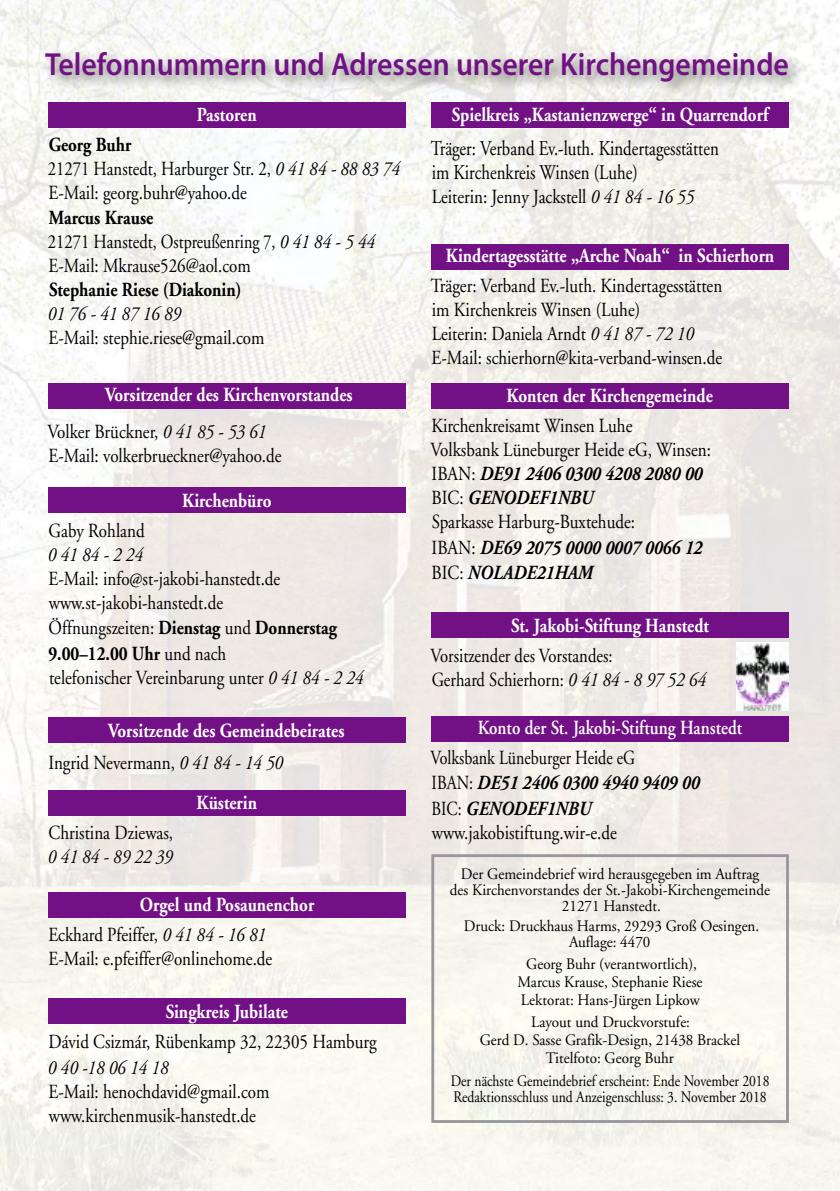
<style>
.page{position:relative;width:840px;height:1191px;background:#fff}
.page>*{position:absolute;margin:0;border:0;box-sizing:border-box;transform-origin:0 0}
.t1{font:600 32px "Myriad Pro";color:#701184;scale:.93 1}
.t2{font:21px/24px "Adobe Garamond LT";color:#000;scale:.8 1}
.t3{font:20px/24.6px "Adobe Garamond LT";color:#000;scale:.85 1}
.t4{font:700 20px/36px "Adobe Garamond LT";color:#fff;scale:.85 1}
.t5{font:20px/24px "Adobe Garamond LT";color:#000;scale:.83 1}
.t6{font:20px/25px "Adobe Garamond LT";color:#000;scale:.8 1}
.t7{font:italic 20px "Adobe Garamond LT";color:#000;scale:.85 1}
.t8{font:600 20px "Adobe Garamond LT";color:#fff;scale:.85 1}
.t9{font:700 20px "Adobe Garamond LT";color:#000;scale:.85 1}
.t10{font:16px/18px "Adobe Garamond LT";color:#000;text-align:center;scale:.94 1}
.t11{font:16px/16px "Adobe Garamond LT";color:#000;scale:.85 1}
.s1{font-weight:700}
.s2{font-style:italic}
.s3{font-weight:400;color:#000}
.s4{font-weight:400;font-style:italic;color:#000}
.s5{font-weight:700;font-style:italic}
</style>
<div class="page">
<img style="left:0;top:0;width:839px;height:1191px">
<div style="left:48px;top:487px;width:357px;height:26px;background:#721085"></div>
<div style="left:48px;top:383px;width:357px;height:25px;background:#721085"></div>
<div style="left:48px;top:790px;width:357px;height:26px;background:#721085"></div>
<div style="left:48px;top:892px;width:357px;height:26px;background:#721085"></div>
<div style="left:48px;top:998px;width:357px;height:26px;background:#721085"></div>
<div style="left:431px;top:102px;width:357px;height:26px;background:#721085"></div>
<div style="left:431px;top:716px;width:357px;height:25px;background:#721085"></div>
<div style="left:431px;top:244px;width:357px;height:25px;background:#721085"></div>
<div style="left:431px;top:383px;width:357px;height:25px;background:#721085"></div>
<div style="left:431px;top:612px;width:357px;height:26px;background:#721085"></div>
<div style="left:48px;top:102px;width:357px;height:26px;background:#721085"></div>
<div style="left:431px;top:854px;width:357px;height:269px;border:3px solid #98989c"></div>
<div style="left:48px;top:717px;width:357px;height:25px;background:#721085"></div>
<img style="left:736px;top:642px;width:51px;height:68px">
<div style="left:39px;top:46px;width:764px;height:51px;background:#000;opacity:.45"></div>
<h1 class="t1" style="left:45px;top:44px;width:801px">Telefonnummern und Adressen unserer Kirchengemeinde</h1>
<p class="t4" style="left:197px;top:97px;width:72px">Pastoren</p>
<p class="t5" style="left:48px;top:133px;width:425px"><span class="s1">Georg Buhr<br></span>21271 Hanstedt, Harburger Str. 2, <span class="s2">0 41 84 - 88 83 74<br></span>E-Mail: georg.buhr@yahoo.de</p>
<p class="t5" style="left:48px;top:205px;width:395px"><span class="s1">Marcus Krause<br></span>21271 Hanstedt, Ostpreußenring 7, <span class="s2">0 41 84 - 5 44<br></span>E-Mail: Mkrause526@aol.com</p>
<p class="t9" style="left:49px;top:277px;width:228px">Stephanie Riese (Diakonin)</p>
<p class="t7" style="left:48px;top:301px;width:158px">01 76 - 41 87 16 89</p>
<p class="t3" style="left:48px;top:325px;width:255px">E-Mail: stephie.riese@gmail.com</p>
<p class="t4" style="left:47px;top:377px;width:360px;text-indent:58px">Vorsitzender des Kirchenvorstandes<br><span class="s3">Volker Brückner,</span> <span class="s4">0 41 85 - 53 61</span></p>
<p class="t3" style="left:48px;top:443px;width:275px">E-Mail: volkerbrueckner@yahoo.de</p>
<p class="t4" style="left:182px;top:482px;width:107px">Kirchenbüro</p>
<p class="t3" style="left:49px;top:518px;width:114px">Gaby Rohland</p>
<p class="t7" style="left:48px;top:542px;width:113px">0 41 84 - 2 24</p>
<p class="t3" style="left:48px;top:566px;width:372px">E-Mail: info@st-jakobi-hanstedt.de www.st-jakobi-hanstedt.de<br>Öffnungszeiten: <span class="s1">Dienstag</span> und <span class="s1">Donnerstag 9.00–12.00 Uhr</span> und nach<br>telefonischer Vereinbarung unter <span class="s2">0 41 84 - 2 24</span></p>
<p class="t4" style="left:451px;top:96px;width:373px">Spielkreis „Kastanienzwerge“ in Quarrendorf</p>
<p class="t2" style="left:430px;top:136px;width:361px">Träger: Verband Ev.-luth. Kindertagesstätten im Kirchenkreis Winsen (Luhe)</p>
<p class="t3" style="left:431px;top:184px;width:310px">Leiterin: Jenny Jackstell <span class="s2">0 41 84 - 16 55</span></p>
<p class="t4" style="left:445px;top:238px;width:387px">Kindertagesstätte „Arche Noah“ in Schierhorn</p>
<p class="t3" style="left:430px;top:274px;width:344px;line-height:24px">Träger: Verband Ev.-luth. Kindertagesstätten im Kirchenkreis Winsen (Luhe)<br>Leiterin: Daniela Arndt <span class="s2">0 41 87 - 72 10<br></span>E-Mail: schierhorn@kita-verband-winsen.de</p>
<p class="t4" style="left:506px;top:378px;width:244px">Konten der Kirchengemeinde</p>
<p class="t3" style="left:430px;top:413px;width:331px">Kirchenkreisamt Winsen Luhe<br>Volksbank Lüneburger Heide eG, Winsen:<br>IBAN: <span class="s5">DE91 2406 0300 4208 2080 00<br></span>BIC: <span class="s5">GENODEF1NBU<br></span>Sparkasse Harburg-Buxtehude:<br>IBAN: <span class="s5">DE69 2075 0000 0007 0066 12<br></span>BIC: <span class="s5">NOLADE21HAM</span></p>
<p class="t4" style="left:511px;top:607px;width:234px">St. Jakobi-Stiftung Hanstedt</p>
<p class="t5" style="left:430px;top:643px;width:333px">Vorsitzender des Vorstandes:<br>Gerhard Schierhorn: <span class="s2">0 41 84 - 8 97 52 64</span></p>
<p class="t8" style="left:477px;top:715px;width:312px">Konto der St. Jakobi-Stiftung Hanstedt</p>
<p class="t6" style="left:430px;top:745px;width:337px">Volksbank Lüneburger Heide eG<br>IBAN: <span class="s5">DE51 2406 0300 4940 9409 00<br></span>BIC: <span class="s5">GENODEF1NBU </span>www.jakobistiftung.wir-e.de</p>
<p class="t10" style="left:449px;top:866px;width:342px;line-height:16px">Der Gemeindebrief wird herausgegeben im Auftrag des Kirchenvorstandes der St.-Jakobi-Kirchengemeinde<br>21271 Hanstedt.</p>
<p class="t10" style="left:463px;top:918px;width:315px;line-height:16px">Druck: Druckhaus Harms, 29293 Groß Oesingen.<br>Auflage: 4470</p>
<p class="t10" style="left:517px;top:955px;width:198px">Georg Buhr (verantwortlich),<br>Marcus Krause, Stephanie Riese<br>Lektorat: Hans-Jürgen Lipkow</p>
<p class="t10" style="left:479px;top:1013px;width:278px">Layout und Druckvorstufe:<br>Gerd D. Sasse Grafik-Design, 21438 Brackel<br>Titelfoto: Georg Buhr</p>
<p class="t11" style="left:450px;top:1072px;width:376px">Der nächste Gemeindebrief erscheint: Ende November 2018<br>Redaktionsschluss und Anzeigenschluss: 3. November 2018</p>
<p class="t4" style="left:48px;top:714px;width:349px;line-height:32px;text-indent:59px">Vorsitzende des Gemeindebeirates<br><span class="s3">Ingrid Nevermann,</span> <span class="s4">0 41 84 - 14 50</span></p>
<p class="t4" style="left:196px;top:784px;width:73px">Küsterin</p>
<p class="t3" style="left:49px;top:820px;width:148px">Christina Dziewas,</p>
<p class="t7" style="left:48px;top:845px;width:148px">0 41 84 - 89 22 39</p>
<p class="t4" style="left:48px;top:889px;width:314px;line-height:30px;text-indent:91px">Orgel und Posaunenchor<br><span class="s3">Eckhard Pfeiffer,</span> <span class="s4">0 41 84 - 16 81</span></p>
<p class="t3" style="left:48px;top:946px;width:265px">E-Mail: e.pfeiffer@onlinehome.de</p>
<p class="t4" style="left:166px;top:993px;width:145px">Singkreis Jubilate</p>
<p class="t3" style="left:48px;top:1029px;width:387px">Dávid Csizmár, Rübenkamp 32, 22305 Hamburg</p>
<p class="t7" style="left:48px;top:1055px;width:143px">0 40 -18 06 14 18</p>
<p class="t3" style="left:48px;top:1079px;width:261px;line-height:24px">E-Mail: henochdavid@gmail.com www.kirchenmusik-hanstedt.de</p>
</div>
